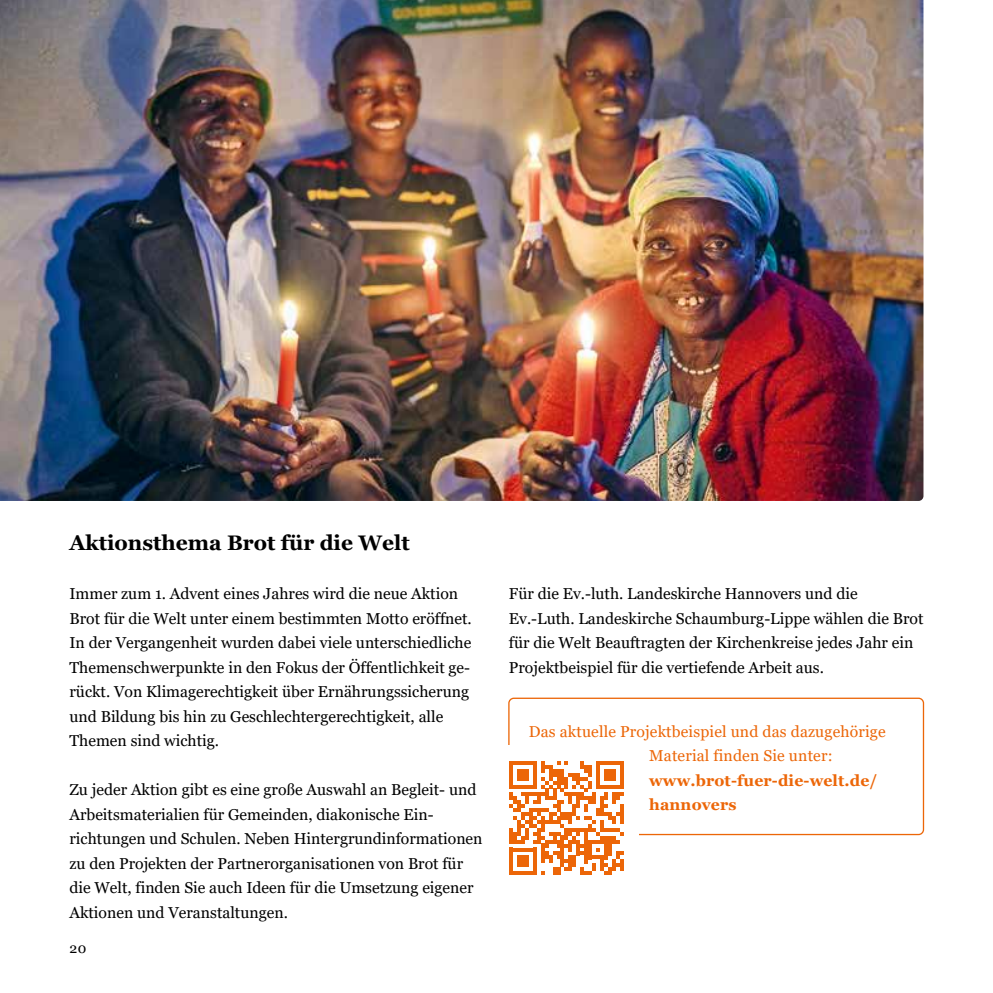
<style>
.page{position:relative;width:993px;height:993px;background:#fff}
.page>*{position:absolute;margin:0;border:0;box-sizing:border-box;transform-origin:0 0}
.t1{font:700 21px "Georgia";color:#000}
.t2{font:15.75px/24.5px "Georgia";color:#000}
.t3{font:15.75px/24.5px "Georgia";letter-spacing:.01em;color:#ec6608}
.t4{font:700 15.75px/24.5px "Georgia";letter-spacing:.01em;color:#ec6608}
.t5{font:14px "Georgia";color:#000}
</style>
<div class="page">
<img style="left:0;top:0;width:923px;height:501px">
<div style="left:508px;top:697px;width:415px;height:137px;border:1px solid #ec6608;border-radius:5px"></div>
<div style="left:493px;top:745px;width:146px;height:145px;background:#fff"></div>
<svg style="left:509px;top:761px;width:114px;height:113px"></svg>
<svg style="left:619px;top:859px;width:4px;height:11px"></svg>
<h1 class="t1" style="left:69px;top:529px;width:341px">Aktionsthema Brot für die Welt</h1>
<p class="t2" style="left:69px;top:581px;width:403px">Immer zum 1. Advent eines Jahres wird die neue Aktion Brot für die Welt unter einem bestimmten Motto eröffnet.<br>In der Vergangenheit wurden dabei viele unterschiedliche Themenschwerpunkte in den Fokus der Öffentlichkeit ge&shy;rückt. Von Klimagerechtigkeit über Ernährungssicherung und Bildung bis hin zu Geschlechtergerechtigkeit, alle Themen sind wichtig.</p>
<p class="t2" style="left:69px;top:777px;width:414px">Zu jeder Aktion gibt es eine große Auswahl an Begleit- und Arbeitsmaterialien für Gemeinden, diakonische Ein&shy;richtungen und Schulen. Neben Hintergrundinformationen zu den Projekten der Partnerorganisationen von Brot für die Welt, finden Sie auch Ideen für die Umsetzung eigener Aktionen und Veranstaltungen.</p>
<p class="t5" style="left:69px;top:939px;width:18px">20</p>
<p class="t2" style="left:508px;top:581px;width:416px">Für die Ev.-luth. Landeskirche Hannovers und die Ev.-Luth. Landeskirche Schaumburg-Lippe wählen die Brot für die Welt Beauftragten der Kirchenkreise jedes Jahr ein Projektbeispiel für die vertiefende Arbeit aus.</p>
<p class="t3" style="left:649px;top:719px;width:238px;text-indent:-120px">Das aktuelle Projektbeispiel und das dazugehörige<br>Material finden Sie unter:</p>
<p class="t4" style="left:649px;top:767px;width:229px">www.brot-fuer-die-welt.de/ hannovers</p>
</div>
